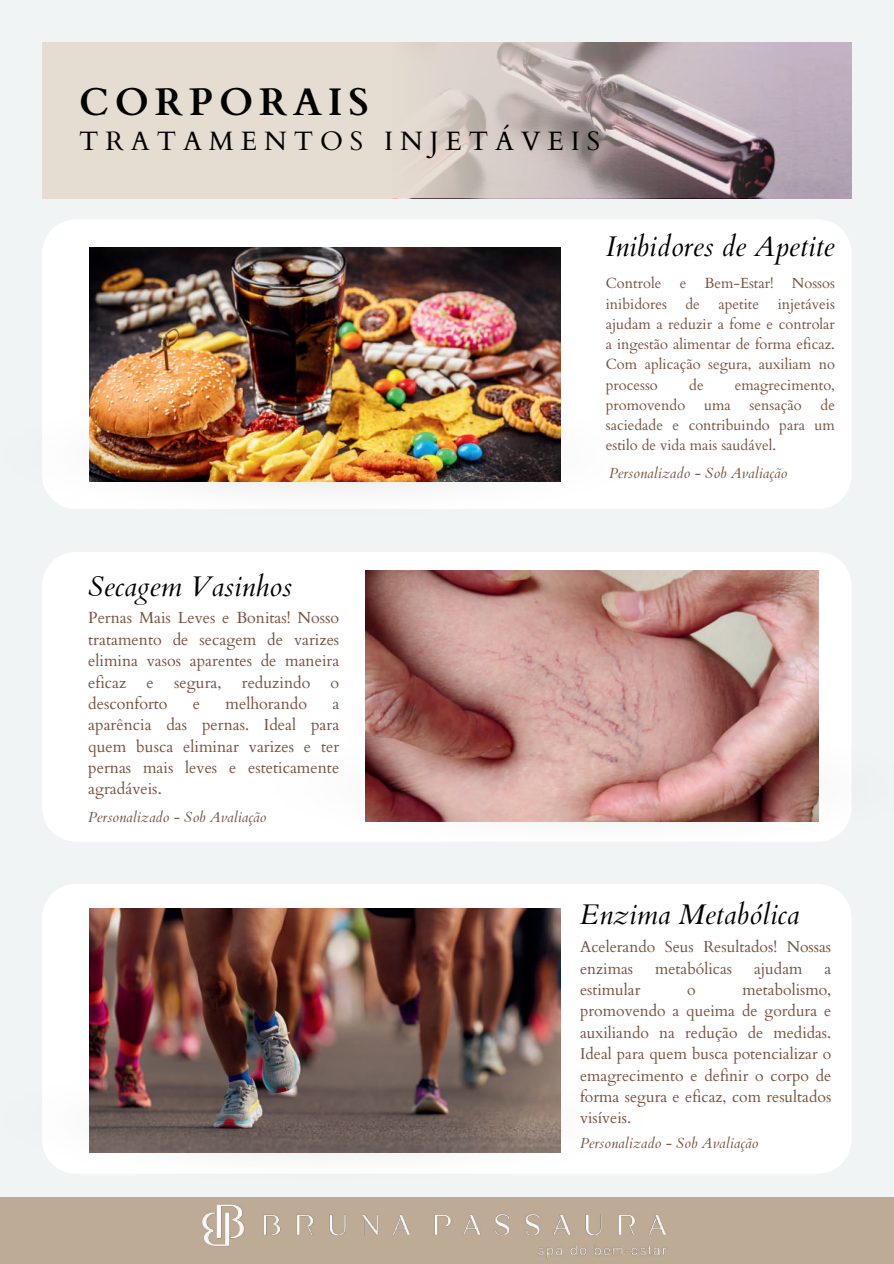
<style>
.page{position:relative;width:894px;height:1264px;background:#fff}
.page>*{position:absolute;margin:0;border:0;box-sizing:border-box;transform-origin:0 0}
.t1{font:700 38.55px "Cardo";letter-spacing:.15em;color:#000}
.t2{font:italic 28.35px "Cardo";color:#000}
.t3{font:26.55px "Cardo";letter-spacing:.26em;color:#000}
.t4{font:16.05px/21.3px "Cardo";color:#79513f;text-align:justify}
.t5{font:15.75px/21.5px "Cardo";color:#79513f}
.t6{font:14.7px/20.2px "Cardo";color:#79513f;text-align:justify}
.t7{font:italic 14.7px "Cardo";color:#79513f}
</style>
<div class="page">
<div style="left:0;top:0;width:893px;height:1263px;background:#f1f4f4"></div>
<svg style="left:392px;top:42px;width:431px;height:156px"></svg>
<div style="left:42px;top:42px;width:350px;height:156px;background:#e5dcd2"></div>
<div style="left:0;top:1197px;width:893px;height:66px;background:#bdab96"></div>
<img style="left:202px;top:1204px;width:465px;height:54px">
<div style="left:42px;top:552px;width:809px;height:289px;background:#fff"></div>
<div style="left:245px;top:708px;width:606px;height:133px;background:#fefefe"></div>
<img style="left:365px;top:571px;width:453px;height:251px">
<div style="left:42px;top:884px;width:809px;height:289px;background:#fff"></div>
<div style="left:42px;top:1042px;width:646px;height:131px;background:#fefefe"></div>
<img style="left:89px;top:909px;width:471px;height:243px">
<div style="left:42px;top:220px;width:809px;height:289px;background:#fff"></div>
<div style="left:42px;top:377px;width:646px;height:132px;background:#fefefe"></div>
<img style="left:89px;top:248px;width:471px;height:234px">
<h1 class="t1" style="left:79px;top:71px;width:291px">CORPORAIS</h1>
<h3 class="t3" style="left:79px;top:120px;width:522px">TRATAMENTOS INJETÁVEIS</h3>
<h2 class="t2" style="left:605px;top:229px;width:230px">Inibidores de Apetite</h2>
<p class="t6" style="left:605px;top:272px;width:231px">Controle e Bem-Estar! Nossos inibidores</p>
<p class="t6" style="left:685px;top:293px;width:16px">de</p>
<p class="t6" style="left:718px;top:293px;width:42px">apetite</p>
<p class="t6" style="left:605px;top:293px;width:231px;text-indent:172px">injetáveis ajudam a reduzir a fome e controlar a ingestão alimentar de forma eficaz.<br>Com aplicação segura, auxiliam no processo</p>
<p class="t6" style="left:689px;top:374px;width:16px">de</p>
<p class="t6" style="left:734px;top:374px;width:101px">emagrecimento,</p>
<p class="t6" style="left:605px;top:394px;width:81px">promovendo</p>
<p class="t6" style="left:703px;top:394px;width:28px">uma</p>
<p class="t6" style="left:749px;top:394px;width:54px">sensação</p>
<p class="t6" style="left:605px;top:394px;width:231px;text-indent:215px">de saciedade e contribuindo para um estilo de vida mais saudável.</p>
<h2 class="t2" style="left:88px;top:569px;width:205px">Secagem Vasinhos</h2>
<p class="t4" style="left:88px;top:606px;width:252px">Pernas Mais Leves e Bonitas! Nosso tratamento de secagem de varizes elimina vasos aparentes de maneira eficaz</p>
<p class="t4" style="left:147px;top:670px;width:9px">e</p>
<p class="t4" style="left:174px;top:670px;width:49px">segura,</p>
<p class="t4" style="left:242px;top:670px;width:70px">reduzindo</p>
<p class="t4" style="left:330px;top:670px;width:10px">o</p>
<p class="t4" style="left:88px;top:692px;width:81px">desconforto</p>
<p class="t4" style="left:193px;top:692px;width:9px">e</p>
<p class="t4" style="left:225px;top:692px;width:83px">melhorando</p>
<p class="t4" style="left:88px;top:692px;width:252px;text-indent:244px">a aparência das pernas. Ideal para quem busca eliminar varizes e ter pernas mais leves e esteticamente agradáveis.</p>
<p class="t7" style="left:88px;top:808px;width:180px">Personalizado - Sob Avaliação</p>
<p class="t7" style="left:609px;top:464px;width:180px">Personalizado - Sob Avaliação</p>
<h2 class="t2" style="left:580px;top:897px;width:221px">Enzima Metabólica</h2>
<p class="t5" style="left:580px;top:935px;width:252px">Acelerando Seus Resultados! Nossas enzimas</p>
<p class="t5" style="left:655px;top:956px;width:78px">metabólicas</p>
<p class="t5" style="left:753px;top:956px;width:50px">ajudam</p>
<p class="t5" style="left:824px;top:956px;width:8px">a</p>
<p class="t5" style="left:580px;top:978px;width:252px;text-align:justify;text-indent:162px">metabolismo, promovendo a queima de gordura e auxiliando na redução de medidas.<br>Ideal para quem busca potencializar o emagrecimento e definir o corpo de forma segura e eficaz, com resultados visíveis.</p>
<p class="t5" style="left:580px;top:978px;width:62px">estimular</p>
<p class="t5" style="left:687px;top:978px;width:10px">o</p>
<p class="t7" style="left:580px;top:1134px;width:180px">Personalizado - Sob Avaliação</p>
</div>
